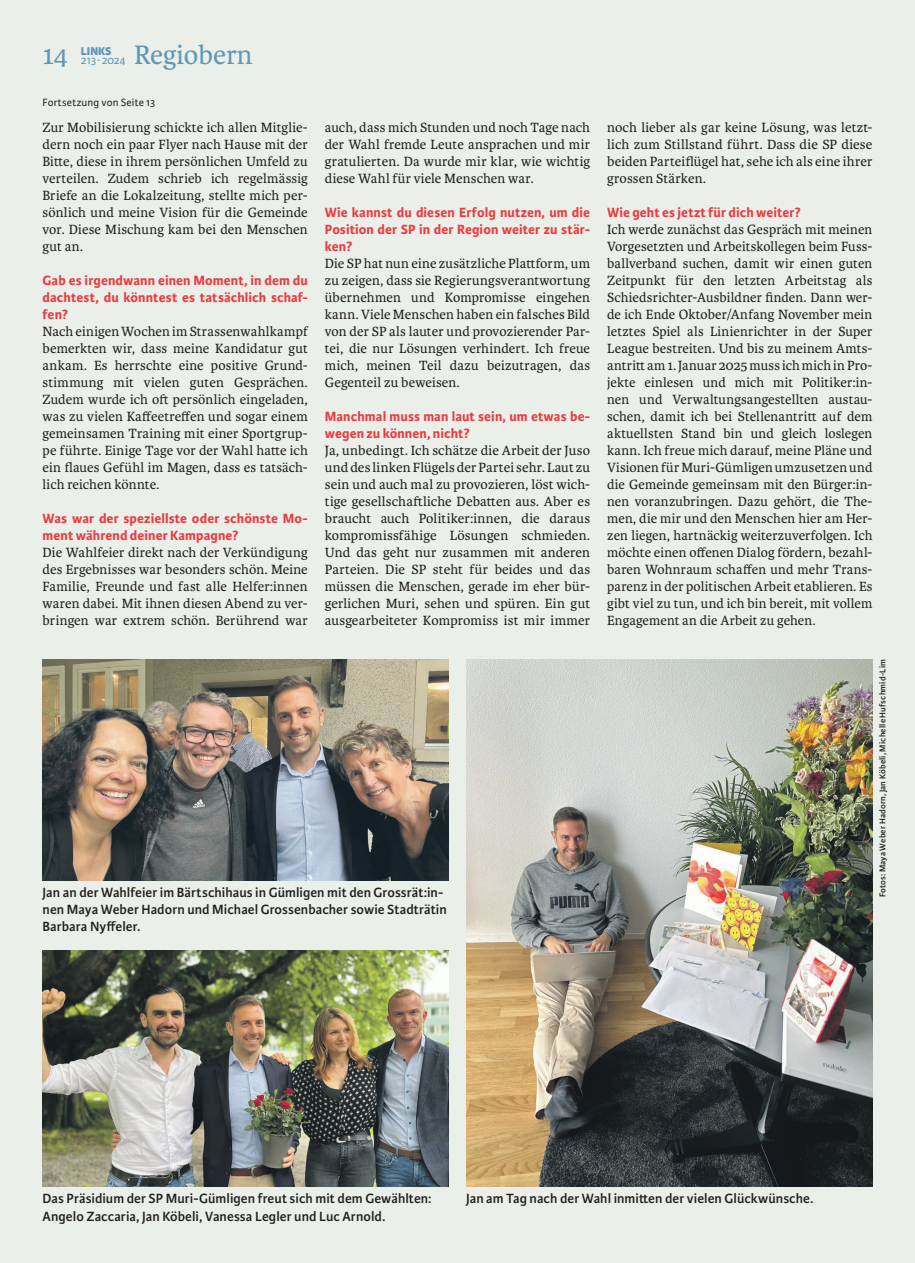
<style>
.page{position:relative;width:915px;height:1263px;background:#fff}
.page>*{position:absolute;margin:0;border:0;box-sizing:border-box;transform-origin:0 0}
.t1{font:28.5px "Karmina";color:#6197b5}
.t2{font:14.25px/17px "Karmina";letter-spacing:.01em;color:#231f20;text-align:justify}
.t3{font:700 14.25px/17px "Karmina Sans";letter-spacing:.01em;color:#ee3a3e;text-align:justify}
.t4{font:600 14.25px/17px "Karmina Sans";letter-spacing:.005em;color:#231f20}
.t5{font:12px "Karmina Sans";letter-spacing:-.02em;color:#6197b5}
.t6{font:800 12px "Karmina Sans";color:#6197b5}
.t7{font:11.25px "Karmina Sans";letter-spacing:.015em;color:#231f20}
.t8{font:600 9px "Karmina Sans";letter-spacing:.02em;color:#231f20}
</style>
<div class="page">
<div style="left:0;top:0;width:914px;height:1263px;background:#eaf0e9"></div>
<img style="left:466px;top:659px;width:406px;height:527px">
<img style="left:43px;top:659px;width:406px;height:221px">
<img style="left:43px;top:950px;width:406px;height:236px">
<h1 class="t1" style="left:43px;top:39px;width:27px">14</h1>
<p class="t6" style="left:81px;top:44px;width:32px">LINKS</p>
<p class="t5" style="left:81px;top:53px;width:46px">213 ∙ 2024</p>
<h1 class="t1" style="left:134px;top:39px;width:120px">Regiobern</h1>
<p class="t7" style="left:43px;top:96px;width:114px">Fortsetzung von Seite 13</p>
<p class="t2" style="left:43px;top:119px;width:267px">Zur Mobilisierung schickte ich allen Mitglie&shy;dern noch ein paar Flyer nach Hause mit der Bitte, diese in ihrem persönlichen Umfeld zu verteilen. Zudem schrieb ich regelmässig Briefe an die Lokalzeitung, stellte mich per&shy;sönlich und meine Vision für die Gemeinde vor. Diese Mischung kam bei den Menschen gut an.</p>
<p class="t3" style="left:43px;top:272px;width:267px">Gab es irgendwann einen Moment, in dem du dachtest, du könntest es tatsächlich schaf&shy;fen?</p>
<p class="t2" style="left:43px;top:323px;width:267px">Nach einigen Wochen im Strassenwahlkampf bemerkten wir, dass meine Kandidatur gut ankam. Es herrschte eine positive Grund&shy;stimmung mit vielen guten Gesprächen.<br>Zudem wurde ich oft persönlich eingeladen, was zu vielen Kaffeetreffen und sogar einem gemeinsamen Training mit einer Sportgrup&shy;pe führte. Einige Tage vor der Wahl hatte ich ein flaues Gefühl im Magen, dass es tatsäch&shy;lich reichen könnte.</p>
<p class="t3" style="left:43px;top:510px;width:267px">Was war der speziellste oder schönste Mo&shy;ment während deiner Kampagne?</p>
<p class="t2" style="left:43px;top:544px;width:267px">Die Wahlfeier direkt nach der Verkündigung des Ergebnisses war besonders schön. Meine Familie, Freunde und fast alle Helfer:innen waren dabei. Mit ihnen diesen Abend zu ver&shy;bringen war extrem schön. Berührend war</p>
<p class="t2" style="left:325px;top:119px;width:267px">auch, dass mich Stunden und noch Tage nach der Wahl fremde Leute ansprachen und mir gratulierten. Da wurde mir klar, wie wichtig diese Wahl für viele Menschen war.</p>
<p class="t3" style="left:325px;top:204px;width:267px">Wie kannst du diesen Erfolg nutzen, um die Position der SP in der Region weiter zu stär&shy;ken?</p>
<p class="t2" style="left:325px;top:255px;width:267px">Die SP hat nun eine zusätzliche Plattform, um zu zeigen, dass sie Regierungsverantwortung übernehmen und Kompromisse eingehen kann. Viele Menschen haben ein falsches Bild von der SP als lauter und provozierender Par&shy;tei, die nur Lösungen verhindert. Ich freue mich, meinen Teil dazu beizutragen, das Gegenteil zu beweisen.</p>
<p class="t3" style="left:325px;top:408px;width:267px">Manchmal muss man laut sein, um etwas be&shy;wegen zu können, nicht?</p>
<p class="t2" style="left:325px;top:442px;width:267px">Ja, unbedingt. Ich schätze die Arbeit der Juso und des linken Flügels der Partei sehr. Laut zu sein und auch mal zu provozieren, löst wich&shy;tige gesellschaftliche Debatten aus. Aber es braucht auch Politiker:innen, die daraus kompromissfähige Lösungen schmieden.<br>Und das geht nur zusammen mit anderen Parteien. Die SP steht für beides und das müssen die Menschen, gerade im eher bür&shy;gerlichen Muri, sehen und spüren. Ein gut ausgearbeiteter Kompromiss ist mir immer</p>
<p class="t4" style="left:43px;top:884px;width:405px">Jan an der Wahlfeier im Bärtschihaus in Gümligen mit den Grossrät:in&shy;nen Maya Weber Hadorn und Michael Grossenbacher sowie Stadträtin<br>Barbara Nyffeler.</p>
<p class="t2" style="left:607px;top:119px;width:267px">noch lieber als gar keine Lösung, was letzt&shy;lich zum Stillstand führt. Dass die SP diese beiden Parteiflügel hat, sehe ich als eine ihrer grossen Stärken.</p>
<p class="t3" style="left:607px;top:204px;width:195px">Wie geht es jetzt für dich weiter?</p>
<p class="t2" style="left:607px;top:221px;width:267px">Ich werde zunächst das Gespräch mit meinen Vorgesetzten und Arbeitskollegen beim Fuss&shy;ballverband suchen, damit wir einen guten Zeitpunkt für den letzten Arbeitstag als Schiedsrichter-Ausbildner finden. Dann wer&shy;de ich Ende Oktober/Anfang November mein letztes Spiel als Linienrichter in der Super League bestreiten. Und bis zu meinem Amts&shy;antritt am 1. Januar 2025 muss ich mich in Pro&shy;jekte einlesen und mich mit Politiker:in&shy;nen und Verwaltungsangestellten austau&shy;schen, damit ich bei Stellenantritt auf dem aktuellsten Stand bin und gleich loslegen kann. Ich freue mich darauf, meine Pläne und Visionen für Muri-Gümligen umzusetzen und die Gemeinde gemeinsam mit den Bürger:in&shy;nen voranzubringen. Dazu gehört, die The&shy;men, die mir und den Menschen hier am Her&shy;zen liegen, hartnäckig weiterzuverfolgen. Ich möchte einen offenen Dialog fördern, bezahl&shy;baren Wohnraum schaffen und mehr Trans&shy;parenz in der politischen Arbeit etablieren. Es gibt viel zu tun, und ich bin bereit, mit vollem Engagement an die Arbeit zu gehen.</p>
<p class="t8" style="left:877px;top:897px;width:240px;rotate:-90deg">Fotos: Maya Weber Hadorn, Jan Köbeli, Michelle Hufschmid-Lim</p>
<p class="t4" style="left:43px;top:1190px;width:390px">Das Präsidium der SP Muri-Gümligen freut sich mit dem Gewählten:<br>Angelo Zaccaria, Jan Köbeli, Vanessa Legler und Luc Arnold.</p>
<p class="t4" style="left:466px;top:1190px;width:349px">Jan am Tag nach der Wahl inmitten der vielen Glückwünsche.</p>
</div>
